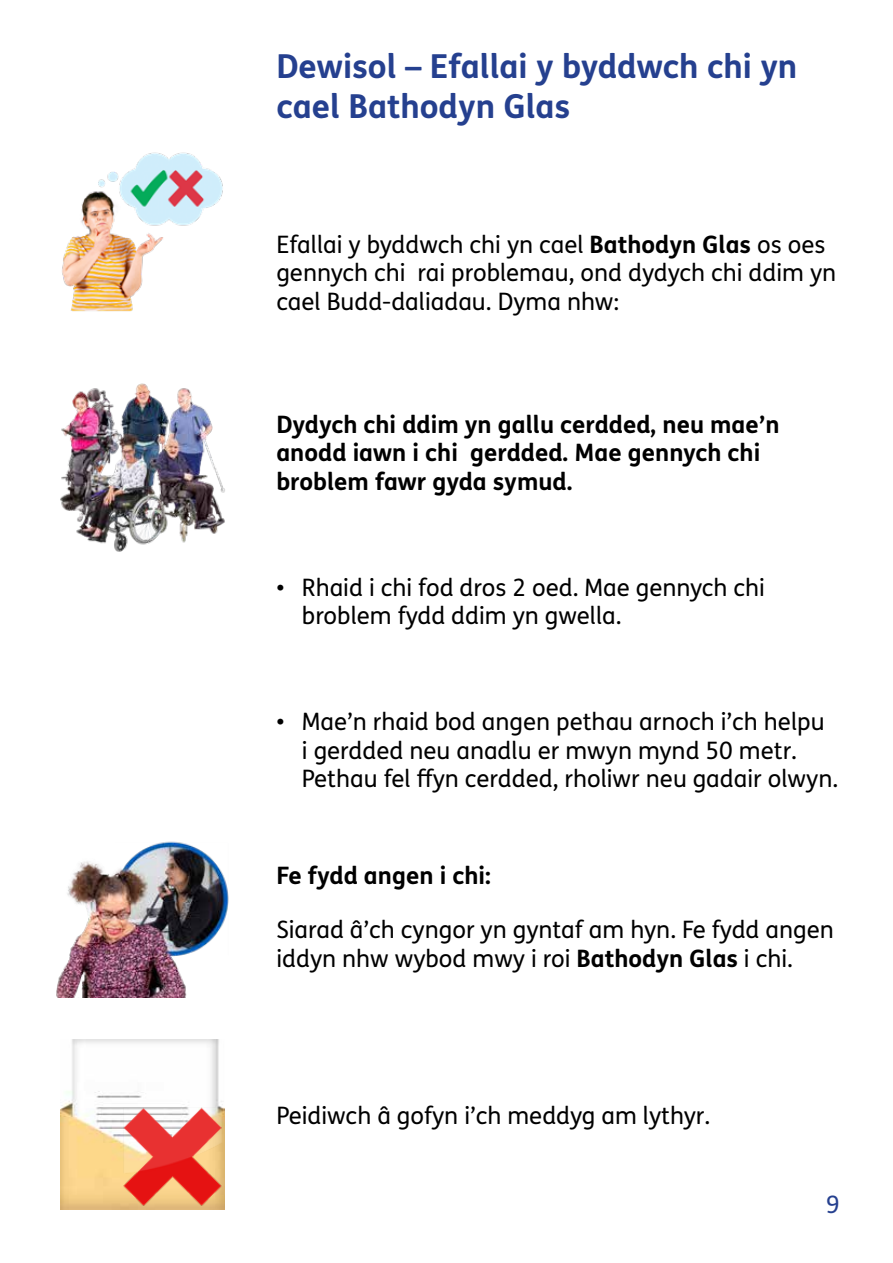
<style>
.page{position:relative;width:893px;height:1263px;background:#fff}
.page>*{position:absolute;margin:0;border:0;box-sizing:border-box;transform-origin:0 0}
.t1{font:700 33px/39.6px "FS Me Pro";color:#25408f}
.Bodytext{font:24px/28.8px "FS Me Pro";color:#000}
.Bodytext-2{font:700 24px/28.8px "FS Me Pro";color:#000}
.t2{font:24px "FS Me Pro";color:#25408f}
.s1{font-weight:700}
</style>
<div class="page">
<img style="left:62px;top:152px;width:161px;height:160px">
<img style="left:60px;top:383px;width:165px;height:169px">
<img style="left:56px;top:841px;width:173px;height:156px">
<img style="left:60px;top:1040px;width:162px;height:170px">
<img style="left:119px;top:1103px;width:106px;height:107px">
<h3 class="t1" style="left:276px;top:45px;width:523px">Dewisol – Efallai y byddwch chi yn cael Bathodyn Glas</h3>
<p class="Bodytext" style="left:276px;top:229px;width:561px">Efallai y byddwch chi yn cael <span class="s1">Bathodyn Glas</span> os oes gennych chi rai problemau, ond dydych chi ddim yn cael Budd-daliadau. Dyma nhw:</p>
<p class="Bodytext-2" style="left:276px;top:408px;width:505px">Dydych chi ddim yn gallu cerdded, neu mae’n anodd iawn i chi gerdded. Mae gennych chi broblem fawr gyda symud.</p>
<p class="Bodytext" style="left:302px;top:572px;width:465px;text-indent:-26px">• Rhaid i chi fod dros 2 oed. Mae gennych chi broblem fydd ddim yn gwella.</p>
<p class="Bodytext" style="left:302px;top:706px;width:538px;text-indent:-26px">• Mae’n rhaid bod angen pethau arnoch i’ch helpu<br>i gerdded neu anadlu er mwyn mynd 50 metr.<br>Pethau fel ffyn cerdded, rholiwr neu gadair olwyn.</p>
<p class="Bodytext-2" style="left:276px;top:860px;width:216px">Fe fydd angen i chi:</p>
<p class="Bodytext" style="left:276px;top:915px;width:559px">Siarad â’ch cyngor yn gyntaf am hyn. Fe fydd angen iddyn nhw wybod mwy i roi <span class="s1">Bathodyn Glas</span> i chi.</p>
<p class="Bodytext" style="left:276px;top:1100px;width:435px">Peidiwch â gofyn i’ch meddyg am lythyr.</p>
<p class="t2" style="left:826px;top:1188px;width:15px">9</p>
</div>
